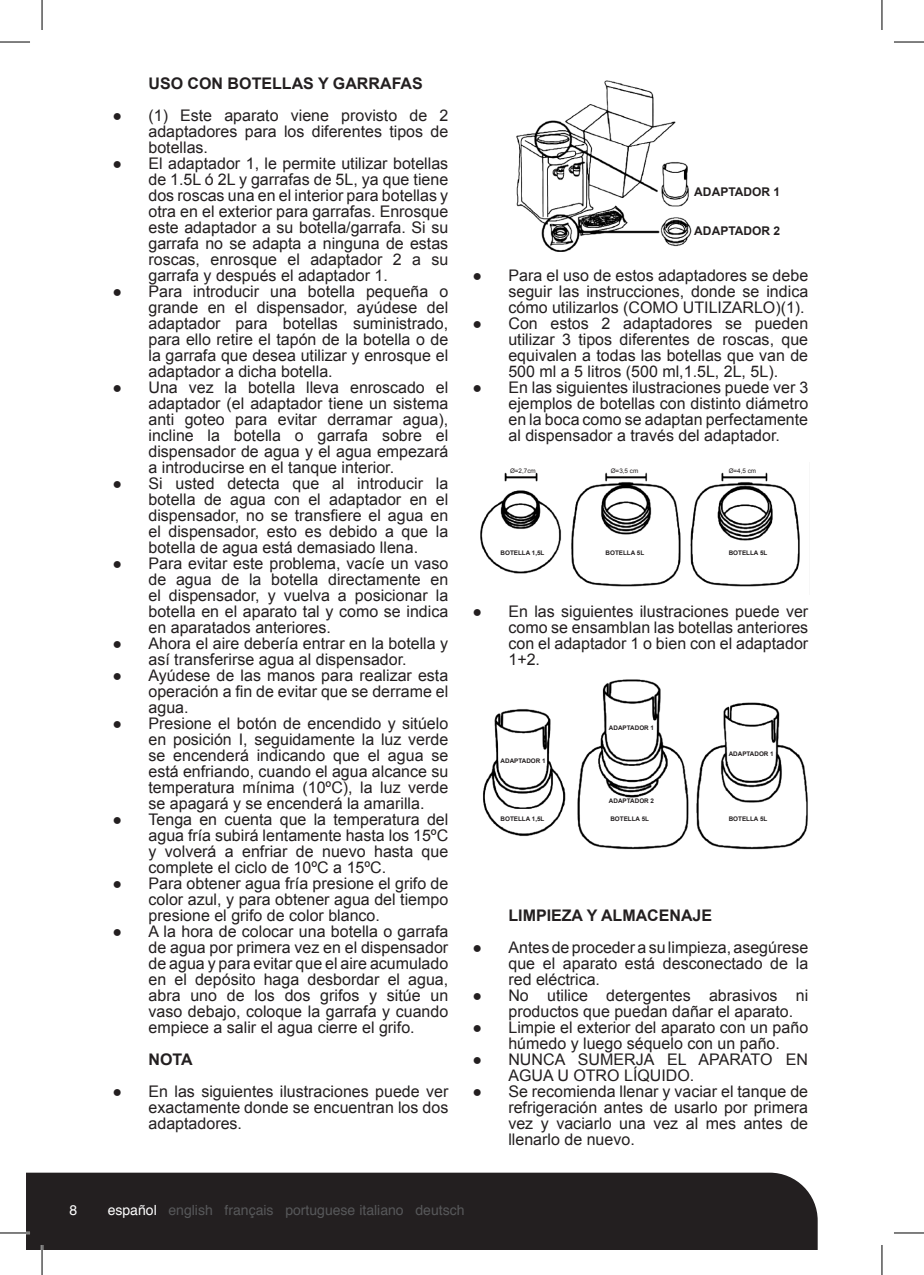
<style>
.page{position:relative;width:924px;height:1275px;background:#fff}
.page>*{position:absolute;margin:0;border:0;box-sizing:border-box;transform-origin:0 0}
.t1{font:16px/16px "Arial";color:#231f20;text-align:justify}
.t2{font:700 16px "Arial";color:#231f20}
.t3{font:14px "Helvetica";color:#57585a}
.t4{font:14px "Helvetica";color:#fff}
.t5{font:700 12px "Arial";color:#231f20}
.t6{font:700 6.4px "Arial";color:#231f20}
.t7{font:6.4px "Arial";color:#231f20}
.s1{color:#fff}
</style>
<div class="page">
<div style="left:26px;top:1172px;width:791px;height:78px;background:#231f20"></div>
<img style="left:516px;top:80px;width:176px;height:171px">
<img style="left:480px;top:472px;width:320px;height:115px">
<img style="left:483px;top:679px;width:325px;height:171px">
<hr style="left:0;top:1231px;width:30px;height:3px;background:#fff">
<hr style="left:41px;top:1245px;width:2px;height:30px;background:#fff">
<hr style="left:0;top:42px;width:30px;height:1px;background:#000">
<hr style="left:893px;top:42px;width:30px;height:1px;background:#000">
<hr style="left:0;top:1232px;width:30px;height:1px;background:#000">
<hr style="left:893px;top:1232px;width:30px;height:1px;background:#000">
<hr style="left:42px;top:0;width:1px;height:30px;background:#000">
<hr style="left:42px;top:1245px;width:1px;height:30px;background:#000">
<hr style="left:881px;top:0;width:1px;height:30px;background:#000">
<hr style="left:881px;top:1245px;width:1px;height:30px;background:#000">
<p class="t2" style="left:148px;top:73px;width:276px">USO CON BOTELLAS Y GARRAFAS</p>
<p class="t1" style="left:148px;top:107px;width:301px;text-indent:-36px">● (1) Este aparato viene provisto de 2 adaptadores para los diferentes tipos de botellas.</p>
<p class="t1" style="left:148px;top:155px;width:301px;text-indent:-36px">● El adaptador 1, le permite utilizar botellas de 1.5L ó 2L y garrafas de 5L, ya que tiene dos roscas una en el interior para botellas y otra en el exterior para garrafas. Enrosque este adaptador a su botella/garrafa. Si su garrafa no se adapta a ninguna de estas roscas, enrosque el adaptador 2 a su garrafa y después el adaptador 1.</p>
<p class="t1" style="left:148px;top:283px;width:301px;text-indent:-36px">● Para introducir una botella pequeña o grande en el dispensador, ayúdese del adaptador para botellas suministrado, para ello retire el tapón de la botella o de la garrafa que desea utilizar y enrosque el adaptador a dicha botella.</p>
<p class="t1" style="left:148px;top:379px;width:301px;text-indent:-36px">● Una vez la botella lleva enroscado el adaptador (el adaptador tiene un sistema anti goteo para evitar derramar agua), incline la botella o garrafa sobre el dispensador de agua y el agua empezará a introducirse en el tanque interior.</p>
<p class="t1" style="left:148px;top:475px;width:301px;text-indent:-36px">● Si usted detecta que al introducir la botella de agua con el adaptador en el dispensador, no se transfiere el agua en el dispensador, esto es debido a que la botella de agua está demasiado llena.</p>
<p class="t1" style="left:148px;top:555px;width:301px;text-indent:-36px">● Para evitar este problema, vacíe un vaso de agua de la botella directamente en el dispensador, y vuelva a posicionar la botella en el aparato tal y como se indica en aparatados anteriores.</p>
<p class="t1" style="left:112px;top:635px;width:337px;text-align:center">● Ahora el aire debería entrar en la botella y así transferirse agua al dispensador.</p>
<p class="t1" style="left:148px;top:667px;width:301px;text-indent:-36px">● Ayúdese de las manos para realizar esta operación a fin de evitar que se derrame el agua.</p>
<p class="t1" style="left:148px;top:715px;width:301px;text-indent:-36px">● Presione el botón de encendido y sitúelo en posición I, seguidamente la luz verde se encenderá indicando que el agua se está enfriando, cuando el agua alcance su temperatura mínima (10ºC), la luz verde se apagará y se encenderá la amarilla.</p>
<p class="t1" style="left:148px;top:811px;width:301px;text-indent:-36px">● Tenga en cuenta que la temperatura del agua fría subirá lentamente hasta los 15ºC y volverá a enfriar de nuevo hasta que complete el ciclo de 10ºC a 15ºC.</p>
<p class="t1" style="left:148px;top:875px;width:301px;text-indent:-36px">● Para obtener agua fría presione el grifo de color azul, y para obtener agua del tiempo presione el grifo de color blanco.</p>
<p class="t1" style="left:148px;top:923px;width:301px;text-indent:-36px">● A la hora de colocar una botella o garrafa de agua por primera vez en el dispensador de agua y para evitar que el aire acumulado en el depósito haga desbordar el agua, abra uno de los dos grifos y sitúe un vaso debajo, coloque la garrafa y cuando empiece a salir el agua cierre el grifo.</p>
<p class="t2" style="left:148px;top:1049px;width:46px">NOTA</p>
<p class="t1" style="left:148px;top:1083px;width:301px;text-indent:-36px">● En las siguientes ilustraciones puede ver exactamente donde se encuentran los dos adaptadores.</p>
<p class="t5" style="left:694px;top:183px;width:87px">ADAPTADOR 1</p>
<p class="t5" style="left:694px;top:223px;width:87px">ADAPTADOR 2</p>
<p class="t1" style="left:508px;top:267px;width:301px;text-indent:-36px">● Para el uso de estos adaptadores se debe seguir las instrucciones, donde se indica cómo utilizarlos (COMO UTILIZARLO)(1).</p>
<p class="t1" style="left:508px;top:315px;width:301px;text-indent:-36px">● Con estos 2 adaptadores se pueden utilizar 3 tipos diferentes de roscas, que equivalen a todas las botellas que van de 500 ml a 5 litros (500 ml,1.5L, 2L, 5L).</p>
<p class="t1" style="left:508px;top:379px;width:301px;text-indent:-36px">● En las siguientes ilustraciones puede ver 3 ejemplos de botellas con distinto diámetro en la boca como se adaptan perfectamente al dispensador a través del adaptador.</p>
<p class="t7" style="left:510px;top:467px;width:27px">Ø=2,7cm</p>
<p class="t7" style="left:610px;top:467px;width:29px">Ø=3,5 cm</p>
<p class="t7" style="left:728px;top:467px;width:29px">Ø=4,5 cm</p>
<p class="t6" style="left:500px;top:548px;width:45px">BOTELLA 1,5L</p>
<p class="t6" style="left:605px;top:548px;width:40px">BOTELLA 5L</p>
<p class="t6" style="left:728px;top:548px;width:40px">BOTELLA 5L</p>
<p class="t1" style="left:508px;top:603px;width:301px;text-indent:-36px">● En las siguientes ilustraciones puede ver como se ensamblan las botellas anteriores con el adaptador 1 o bien con el adaptador 1+2.</p>
<p class="t6" style="left:500px;top:757px;width:47px">ADAPTADOR 1</p>
<p class="t6" style="left:500px;top:814px;width:45px">BOTELLA 1,5L</p>
<p class="t6" style="left:608px;top:723px;width:47px">ADAPTADOR 1</p>
<p class="t6" style="left:608px;top:796px;width:47px">ADAPTADOR 2</p>
<p class="t6" style="left:610px;top:814px;width:40px">BOTELLA 5L</p>
<p class="t6" style="left:728px;top:750px;width:47px">ADAPTADOR 1</p>
<p class="t6" style="left:728px;top:814px;width:40px">BOTELLA 5L</p>
<p class="t2" style="left:508px;top:905px;width:205px">LIMPIEZA Y ALMACENAJE</p>
<p class="t1" style="left:508px;top:939px;width:301px;text-indent:-36px">● Antes de proceder a su limpieza, asegúrese que el aparato está desconectado de la red eléctrica.</p>
<p class="t1" style="left:508px;top:987px;width:301px;text-indent:-36px">● No utilice detergentes abrasivos ni productos que puedan dañar el aparato.</p>
<p class="t1" style="left:472px;top:1019px;width:337px;text-align:center">● Limpie el exterior del aparato con un paño húmedo y luego séquelo con un paño.</p>
<p class="t1" style="left:508px;top:1051px;width:301px;text-indent:-36px">● NUNCA SUMERJA EL APARATO EN<br>AGUA U OTRO LÍQUIDO.</p>
<p class="t1" style="left:508px;top:1083px;width:301px;text-indent:-36px">● Se recomienda llenar y vaciar el tanque de refrigeración antes de usarlo por primera vez y vaciarlo una vez al mes antes de llenarlo de nuevo.</p>
<p class="t4" style="left:70px;top:1199px;width:9px">8</p>
<p class="t3" style="left:108px;top:1199px;width:358px"><span class="s1">español</span> english français portuguese italiano deutsch</p>
</div>
